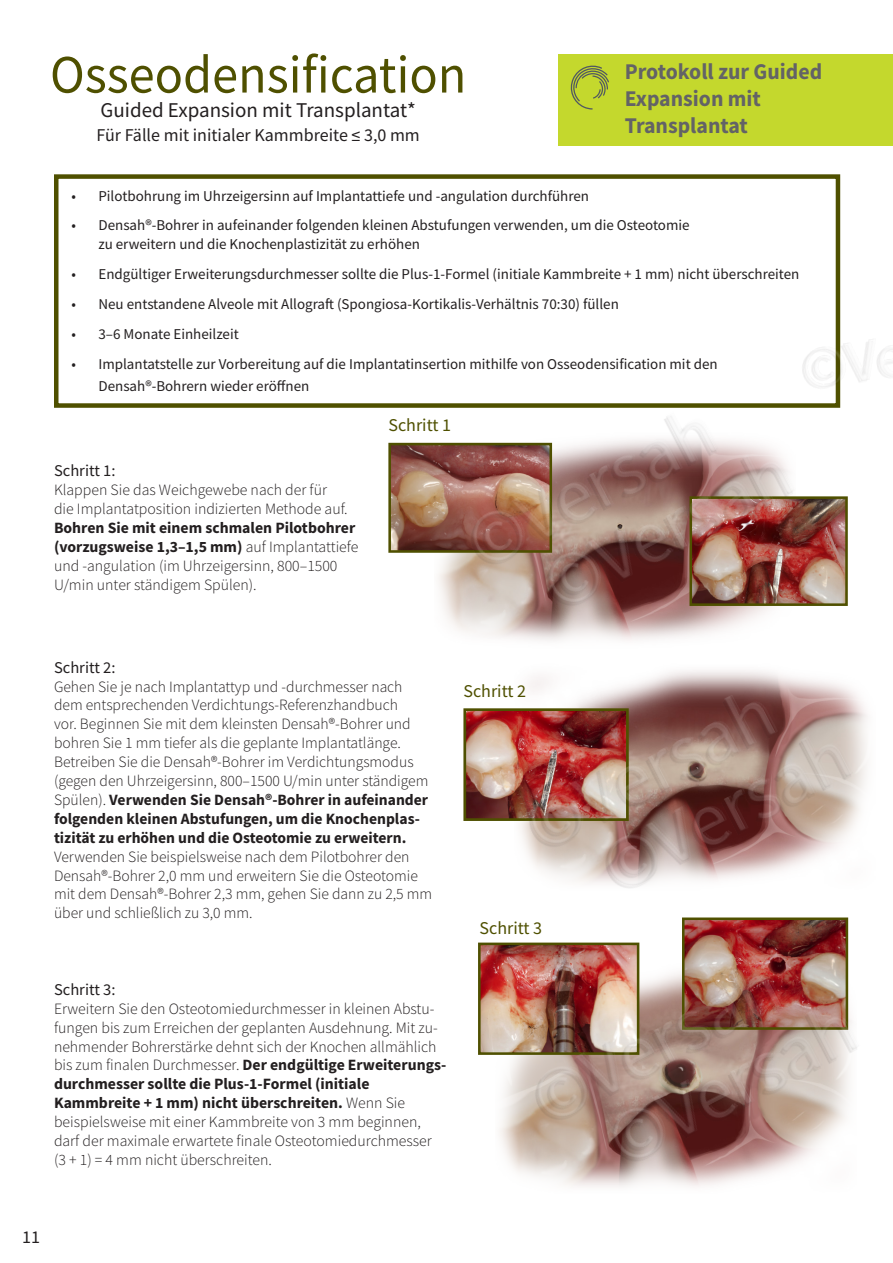
<style>
.page{position:relative;width:893px;height:1263px;background:#fff}
.page>*{position:absolute;margin:0;border:0;box-sizing:border-box;transform-origin:0 0}
.t1{font:54px "Source Sans Pro";color:#4f5000}
.t2{font:700 22.5px/27px "Source Sans Pro";color:#636366}
.t3{font:21px "Source Sans Pro";color:#231f20}
.t4{font:18px "Source Sans Pro";color:#231f20}
.t5{font:18px "Source Sans Pro";color:#4f5000}
.t6{font:16.5px "Source Sans Pro";color:#231f20}
.t7{font:300 15.75px/18.9px "Source Sans Pro";color:#231f20}
.t8{font:15px/19.5px "Source Sans Pro";color:#231f20}
.s1{font-weight:700}
</style>
<div class="page">
<div style="left:558px;top:54px;width:335px;height:91px;background:#c4d82d"></div>
<svg style="left:571px;top:66px;width:38px;height:44px"></svg>
<div style="left:54px;top:174px;width:786px;height:234px;border:4px solid #4f5000"></div>
<img style="left:467px;top:712px;width:26px;height:105px">
<div style="left:463px;top:708px;width:166px;height:113px;border:3px solid #4f5000"></div>
<img style="left:482px;top:946px;width:17px;height:105px">
<div style="left:478px;top:942px;width:161px;height:113px;border:3px solid #4f5000"></div>
<img style="left:817px;top:934px;width:27px;height:37px">
<img style="left:392px;top:447px;width:43px;height:102px">
<div style="left:388px;top:443px;width:164px;height:110px;border:3px solid #4f5000"></div>
<img style="left:829px;top:500px;width:15px;height:102px">
<div style="left:689px;top:496px;width:159px;height:110px;border:3px solid #4f5000"></div>
<img style="left:435px;top:403px;width:317px;height:207px">
<img style="left:511px;top:415px;width:318px;height:230px">
<img style="left:493px;top:667px;width:318px;height:219px">
<img style="left:570px;top:698px;width:303px;height:236px">
<img style="left:499px;top:930px;width:318px;height:236px">
<img style="left:576px;top:971px;width:281px;height:220px">
<img style="left:780px;top:310px;width:113px;height:107px">
<p class="t1" style="left:50px;top:40px;width:418px">Osseodensification</p>
<p class="t3" style="left:100px;top:96px;width:317px">Guided Expansion mit Transplantat*</p>
<p class="t4" style="left:96px;top:123px;width:325px">Für Fälle mit initialer Kammbreite ≤ 3,0 mm</p>
<p class="t2" style="left:625px;top:58px;width:199px">Protokoll zur Guided<br>Expansion mit<br>Transplantat</p>
<p class="t8" style="left:71px;top:186px;width:519px">• Pilotbohrung im Uhrzeigersinn auf Implantattiefe und -angulation durchführen</p>
<p class="t8" style="left:98px;top:215px;width:593px;text-indent:-27px">• Densah®-Bohrer in aufeinander folgenden kleinen Abstufungen verwenden, um die Osteotomie zu erweitern und die Knochenplastizität zu erhöhen</p>
<p class="t8" style="left:71px;top:264px;width:729px">• Endgültiger Erweiterungsdurchmesser sollte die Plus-1-Formel (initiale Kammbreite + 1 mm) nicht überschreiten</p>
<p class="t8" style="left:71px;top:294px;width:549px">• Neu entstandene Alveole mit Allograft (Spongiosa-Kortikalis-Verhältnis 70:30) füllen</p>
<p class="t8" style="left:71px;top:324px;width:169px">• 3–6 Monate Einheilzeit</p>
<p class="t8" style="left:98px;top:353px;width:621px;line-height:21.6px;text-indent:-27px">• Implantatstelle zur Vorbereitung auf die Implantatinsertion mithilfe von Osseodensification mit den<br>Densah®-Bohrern wieder eröffnen</p>
<p class="t6" style="left:54px;top:460px;width:63px">Schritt 1:</p>
<p class="t7" style="left:54px;top:481px;width:306px">Klappen Sie das Weichgewebe nach der für<br>die Implantatposition indizierten Methode auf.<br><span class="s1">Bohren Sie mit einem schmalen Pilotbohrer (vorzugsweise 1,3–1,5 mm)</span> auf Implantattiefe und -angulation (im Uhrzeigersinn, 800–1500<br>U/min unter ständigem Spülen).</p>
<p class="t5" style="left:388px;top:414px;width:64px">Schritt 1</p>
<p class="t6" style="left:54px;top:657px;width:63px">Schritt 2:</p>
<p class="t7" style="left:54px;top:677px;width:380px">Gehen Sie je nach Implantattyp und -durchmesser nach dem entsprechenden Verdichtungs-Referenzhandbuch<br>vor. Beginnen Sie mit dem kleinsten Densah®-Bohrer und bohren Sie 1 mm tiefer als die geplante Implantatlänge.<br>Betreiben Sie die Densah®-Bohrer im Verdichtungsmodus (gegen den Uhrzeigersinn, 800–1500 U/min unter ständigem Spülen). <span class="s1">Verwenden Sie Densah®-Bohrer in aufeinander folgenden kleinen Abstufungen, um die Knochenplas&shy;tizität zu erhöhen und die Osteotomie zu erweitern.<br></span>Verwenden Sie beispielsweise nach dem Pilotbohrer den Densah®-Bohrer 2,0 mm und erweitern Sie die Osteotomie mit dem Densah®-Bohrer 2,3 mm, gehen Sie dann zu 2,5 mm über und schließlich zu 3,0 mm.</p>
<p class="t5" style="left:463px;top:680px;width:64px">Schritt 2</p>
<p class="t5" style="left:480px;top:916px;width:64px">Schritt 3</p>
<p class="t6" style="left:54px;top:979px;width:63px">Schritt 3:</p>
<p class="t7" style="left:54px;top:999px;width:394px">Erweitern Sie den Osteotomiedurchmesser in kleinen Abstu&shy;fungen bis zum Erreichen der geplanten Ausdehnung. Mit zu&shy;nehmender Bohrerstärke dehnt sich der Knochen allmählich bis zum finalen Durchmesser. <span class="s1">Der endgültige Erweiterungs&shy;durchmesser sollte die Plus-1-Formel (initiale Kammbreite + 1 mm) nicht überschreiten.</span> Wenn Sie beispielsweise mit einer Kammbreite von 3 mm beginnen, darf der maximale erwartete finale Osteotomiedurchmesser (3 + 1) = 4 mm nicht überschreiten.</p>
<p class="t4" style="left:22px;top:1226px;width:19px">11</p>
</div>
